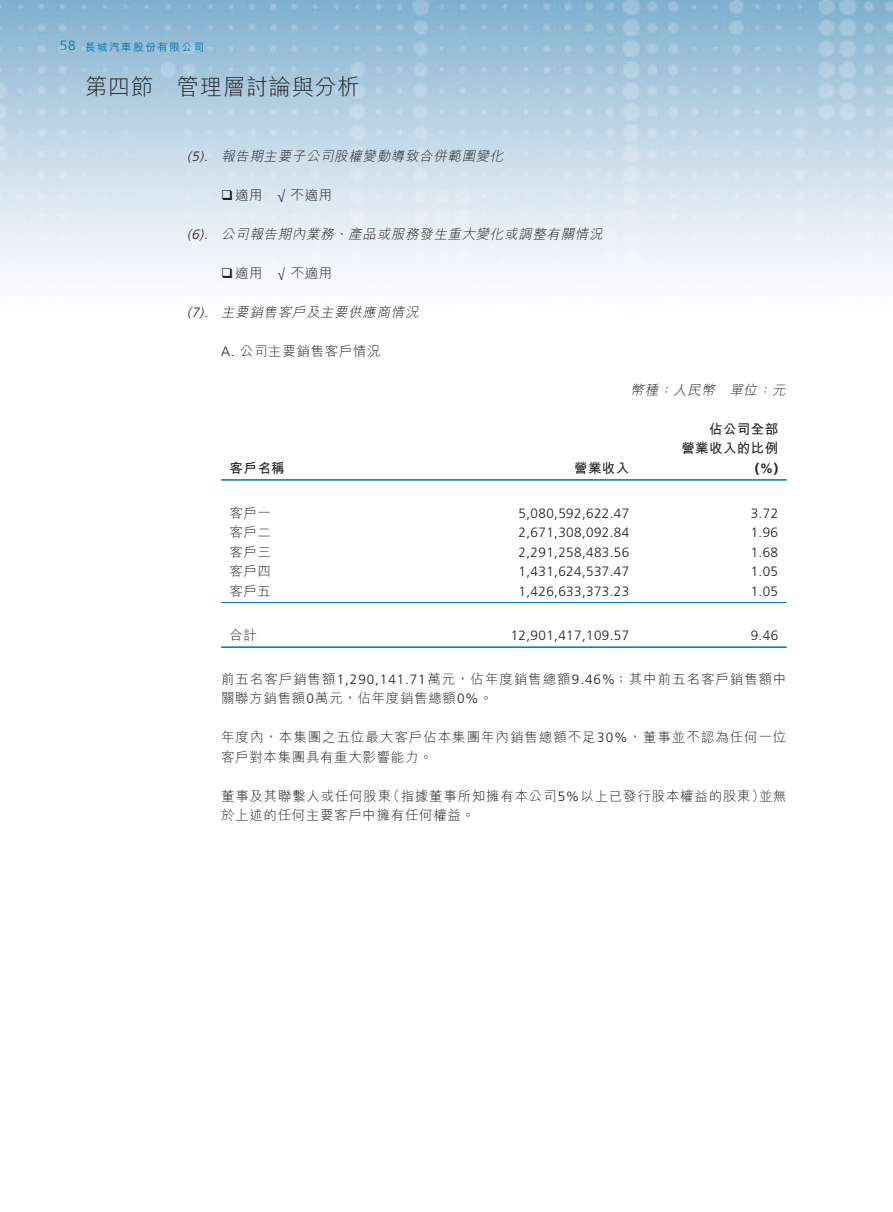
<style>
.page{position:relative;width:893px;height:1212px;background:#fff}
.page>*{position:absolute;margin:0;border:0;box-sizing:border-box;transform-origin:0 0}
.t1{font:300 22.5px "M Hei HK";letter-spacing:.02em;color:#231f20}
.t2{font:300 13.5px/19.5px "M Hei HK";letter-spacing:.055em;color:#231f20}
.t3{font:300 13.5px "Frutiger LT Std";letter-spacing:.03em;color:#231f20}
.t4{font:italic 300 13.5px "M Hei HK";color:#231f20}
.t5{font:700 13.5px/19.5px "M Hei HK";letter-spacing:.03em;color:#231f20;text-align:right}
.t6{font:700 13.5px "Frutiger LT Std";color:#231f20}
.t7{font:500 10.5px "M Hei HK";letter-spacing:.15em;color:#0076a9}
.s1{font-family:"Frutiger LT Std";font-weight:300;font-size:13.5px}
.s2{font-family:"Frutiger LT Std"}
</style>
<div class="page">
<img style="left:0;top:0;width:893px;height:604px">
<hr style="left:221px;top:479px;width:268px;height:2px;background:#0076a9">
<hr style="left:489px;top:479px;width:149px;height:2px;background:#0076a9">
<hr style="left:638px;top:479px;width:149px;height:2px;background:#0076a9">
<hr style="left:221px;top:602px;width:268px;height:1px;background:#0076a9">
<hr style="left:489px;top:602px;width:149px;height:1px;background:#0076a9">
<hr style="left:638px;top:602px;width:149px;height:1px;background:#0076a9">
<hr style="left:221px;top:646px;width:268px;height:2px;background:#0076a9">
<hr style="left:489px;top:646px;width:149px;height:2px;background:#0076a9">
<hr style="left:638px;top:646px;width:149px;height:2px;background:#0076a9">
<p class="t7" style="left:60px;top:39px;width:146px"><span class="s1">58</span> 長城汽車股份有限公司</p>
<h1 class="t1" style="left:85px;top:75px;width:276px">第四節 管理層討論與分析</h1>
<p class="t4" style="left:187px;top:149px;width:321px"><span class="s2">(5).</span> 報告期主要子公司股權變動導致合併範圍變化</p>
<p class="t2" style="left:221px;top:185px;width:113px">❑適用 <span class="s2">√</span> 不適用</p>
<p class="t4" style="left:187px;top:227px;width:420px"><span class="s2">(6).</span> 公司報告期內業務、產品或服務發生重大變化或調整有關情況</p>
<p class="t2" style="left:221px;top:263px;width:113px">❑適用 <span class="s2">√</span> 不適用</p>
<p class="t4" style="left:187px;top:305px;width:236px"><span class="s2">(7).</span> 主要銷售客戶及主要供應商情況</p>
<p class="t2" style="left:221px;top:341px;width:161px"><span class="s2">A.</span> 公司主要銷售客戶情況</p>
<p class="t4" style="left:631px;top:383px;width:159px">幣種：人民幣 單位：元</p>
<p class="t5" style="left:230px;top:457px;width:57px">客戶名稱</p>
<p class="t5" style="left:574px;top:457px;width:57px">營業收入</p>
<p class="t5" style="left:681px;top:418px;width:98px">佔公司全部<br>營業收入的比例</p>
<p class="t6" style="left:755px;top:460px;width:25px">(%)</p>
<p class="t2" style="left:230px;top:503px;width:43px">客戶一</p>
<p class="t3" style="left:519px;top:506px;width:112px">5,080,592,622.47</p>
<p class="t3" style="left:751px;top:506px;width:29px">3.72</p>
<p class="t2" style="left:230px;top:522px;width:43px">客戶二</p>
<p class="t3" style="left:519px;top:525px;width:112px">2,671,308,092.84</p>
<p class="t3" style="left:751px;top:525px;width:29px">1.96</p>
<p class="t2" style="left:230px;top:542px;width:43px">客戶三</p>
<p class="t3" style="left:519px;top:545px;width:112px">2,291,258,483.56</p>
<p class="t3" style="left:751px;top:545px;width:29px">1.68</p>
<p class="t2" style="left:230px;top:561px;width:43px">客戶四</p>
<p class="t3" style="left:519px;top:564px;width:112px">1,431,624,537.47</p>
<p class="t3" style="left:751px;top:564px;width:29px">1.05</p>
<p class="t2" style="left:230px;top:581px;width:43px">客戶五</p>
<p class="t3" style="left:519px;top:584px;width:112px">1,426,633,373.23</p>
<p class="t3" style="left:751px;top:584px;width:29px">1.05</p>
<p class="t2" style="left:230px;top:625px;width:29px">合計</p>
<p class="t3" style="left:511px;top:628px;width:120px">12,901,417,109.57</p>
<p class="t3" style="left:751px;top:628px;width:29px">9.46</p>
<p class="t2" style="left:221px;top:669px;width:567px">前五名客戶銷售額<span class="s2">1,290,141.71</span>萬元，佔年度銷售總額<span class="s2">9.46%</span>；其中前五名客戶銷售額中關聯方銷售額<span class="s2">0</span>萬元，佔年度銷售總額<span class="s2">0%</span>。</p>
<p class="t2" style="left:221px;top:727px;width:567px">年度內，本集團之五位最大客戶佔本集團年內銷售總額不足<span class="s2">30%</span>，董事並不認為任何一位客戶對本集團具有重大影響能力。</p>
<p class="t2" style="left:221px;top:785px;width:567px">董事及其聯繫人或任何股東（指據董事所知擁有本公司<span class="s2">5%</span>以上已發行股本權益的股東）並無於上述的任何主要客戶中擁有任何權益。</p>
</div>
